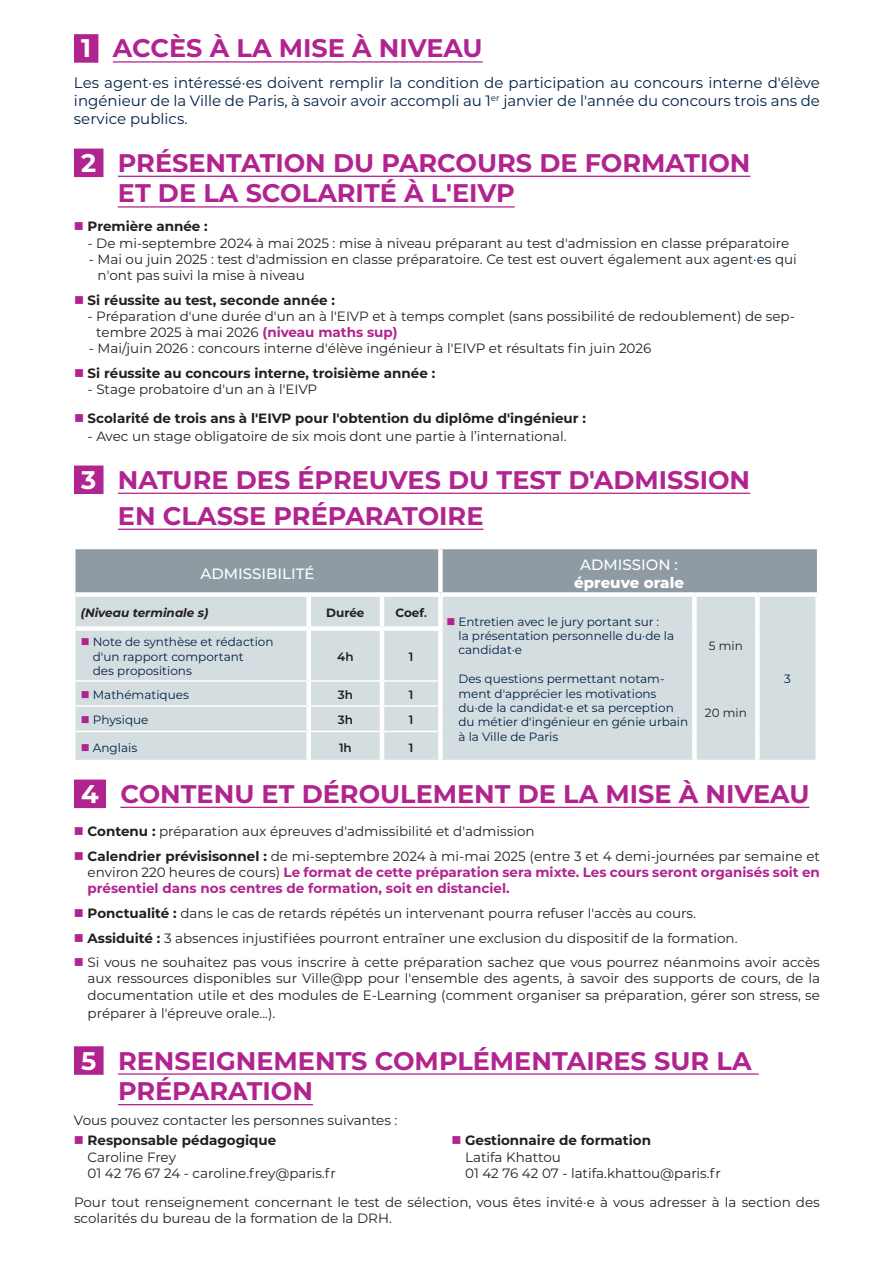
<style>
.page{position:relative;width:893px;height:1263px;background:#fff}
.page>*{position:absolute;margin:0;border:0;box-sizing:border-box;transform-origin:0 0}
.t1{font:700 25.5px/30.6px "Montserrat";color:#b1248f}
.t2{font:15px/18px "Montserrat";color:#002146;text-align:justify}
.t3{font:500 15px "Montserrat";color:#fff}
.t4{font:800 15px "Montserrat";color:#fff}
.t5{font:13.5px/16.2px "Montserrat";color:#231f20}
.t6{font:700 13.5px/16.2px "Montserrat";color:#b1248f;text-align:justify}
.t7{font:700 13.5px "Montserrat";color:#231f20}
.t8{font:12px/14.4px "Montserrat";color:#002146}
.t9{font:italic 700 12px "Montserrat";color:#231f20}
.t10{font:600 12px "Montserrat";color:#231f20}
.t11{font:700 12px "Montserrat";color:#231f20}
.t12{font:12px "Montserrat";color:#231f20}
.s1{color:#fff}
.s2{color:#b1248f}
.s3{color:#002146}
.s4{font-weight:700;color:#b1248f}
.s5{font-weight:600}
.s6{font-weight:700}
.s7{color:#231f20}
.s8{font-weight:400;color:#231f20}
</style>
<div class="page">
<div style="left:74px;top:34px;width:24px;height:29px;background:#b1248f"></div>
<hr style="left:113px;top:61px;width:370px;height:2px;background:#b1248f">
<div style="left:74px;top:149px;width:29px;height:28px;background:#b1248f"></div>
<hr style="left:118px;top:176px;width:632px;height:1px;background:#b1248f">
<hr style="left:118px;top:206px;width:397px;height:2px;background:#b1248f">
<div style="left:74px;top:465px;width:30px;height:29px;background:#b1248f"></div>
<hr style="left:118px;top:493px;width:632px;height:1px;background:#b1248f">
<hr style="left:118px;top:529px;width:365px;height:1px;background:#b1248f">
<div style="left:74px;top:779px;width:32px;height:29px;background:#b1248f"></div>
<hr style="left:120px;top:807px;width:689px;height:1px;background:#b1248f">
<div style="left:74px;top:1046px;width:30px;height:29px;background:#b1248f"></div>
<hr style="left:118px;top:1073px;width:641px;height:2px;background:#b1248f">
<hr style="left:118px;top:1104px;width:195px;height:1px;background:#b1248f">
<div style="left:75px;top:549px;width:742px;height:43px;background:#8e9ba2"></div>
<div style="left:75px;top:597px;width:740px;height:163px;background:#d4dddf"></div>
<div style="left:306px;top:597px;width:5px;height:29px;background:#fff"></div>
<hr style="left:380px;top:597px;width:4px;height:29px;background:#fff">
<hr style="left:74px;top:680px;width:235px;height:2px;background:#fff">
<hr style="left:74px;top:705px;width:235px;height:2px;background:#fff">
<hr style="left:74px;top:731px;width:235px;height:1px;background:#fff">
<div style="left:438px;top:597px;width:5px;height:29px;background:#fff"></div>
<div style="left:692px;top:597px;width:5px;height:31px;background:#fff"></div>
<div style="left:755px;top:597px;width:5px;height:31px;background:#fff"></div>
<div style="left:692px;top:628px;width:5px;height:53px;background:#fff"></div>
<div style="left:755px;top:628px;width:5px;height:53px;background:#fff"></div>
<div style="left:692px;top:681px;width:5px;height:25px;background:#fff"></div>
<div style="left:755px;top:681px;width:5px;height:25px;background:#fff"></div>
<div style="left:692px;top:706px;width:5px;height:25px;background:#fff"></div>
<div style="left:755px;top:706px;width:5px;height:25px;background:#fff"></div>
<div style="left:692px;top:731px;width:5px;height:29px;background:#fff"></div>
<div style="left:755px;top:731px;width:5px;height:29px;background:#fff"></div>
<div style="left:306px;top:631px;width:5px;height:49px;background:#fff"></div>
<hr style="left:380px;top:631px;width:4px;height:49px;background:#fff">
<div style="left:438px;top:631px;width:5px;height:50px;background:#fff"></div>
<div style="left:306px;top:682px;width:5px;height:23px;background:#fff"></div>
<hr style="left:380px;top:682px;width:4px;height:23px;background:#fff">
<div style="left:438px;top:681px;width:5px;height:25px;background:#fff"></div>
<div style="left:306px;top:707px;width:5px;height:24px;background:#fff"></div>
<hr style="left:380px;top:707px;width:4px;height:24px;background:#fff">
<div style="left:438px;top:706px;width:5px;height:25px;background:#fff"></div>
<div style="left:306px;top:732px;width:5px;height:28px;background:#fff"></div>
<hr style="left:380px;top:732px;width:4px;height:28px;background:#fff">
<div style="left:438px;top:731px;width:5px;height:29px;background:#fff"></div>
<hr style="left:382px;top:680px;width:56px;height:2px;background:#fff">
<hr style="left:382px;top:705px;width:56px;height:2px;background:#fff">
<hr style="left:382px;top:731px;width:56px;height:1px;background:#fff">
<div style="left:75px;top:626px;width:234px;height:5px;background:#fff"></div>
<div style="left:309px;top:626px;width:73px;height:5px;background:#fff"></div>
<div style="left:382px;top:626px;width:61px;height:5px;background:#fff"></div>
<div style="left:438px;top:549px;width:5px;height:43px;background:#fff"></div>
<hr style="left:309px;top:680px;width:73px;height:2px;background:#fff">
<hr style="left:309px;top:705px;width:73px;height:2px;background:#fff">
<hr style="left:309px;top:731px;width:73px;height:1px;background:#fff">
<h1 class="t1" style="left:81px;top:32px;width:403px"><span class="s1">1</span> ACCÈS À LA MISE À NIVEAU</h1>
<p class="t2" style="left:74px;top:73px;width:747px">Les agent·es intéressé·es doivent remplir la condition de participation au concours interne d'élève ingénieur de la Ville de Paris, à savoir avoir accompli au 1<sup>er</sup> janvier de l'année du concours trois ans de service publics.</p>
<h1 class="t1" style="left:118px;top:146px;width:634px;text-indent:-37px"><span class="s1">2</span> PRÉSENTATION DU PARCOURS DE FORMATION<br>ET DE LA SCOLARITÉ À L'EIVP</h1>
<p class="t7" style="left:74px;top:217px;width:135px"><span class="s2">■</span> Première année :</p>
<p class="t5" style="left:88px;top:234px;width:703px">- De mi-septembre 2024 à mai 2025 : mise à niveau préparant au test d'admission en classe préparatoire</p>
<p class="t5" style="left:98px;top:250px;width:701px;text-indent:-9px">- Mai ou juin 2025 : test d'admission en classe préparatoire. Ce test est ouvert également aux agent<span class="s3">·e</span>s qui n'ont pas suivi la mise à niveau</p>
<p class="t7" style="left:74px;top:290px;width:263px"><span class="s2">■</span> Si réussite au test, seconde année :</p>
<p class="t5" style="left:96px;top:307px;width:700px;text-indent:-9px">- Préparation d'une durée d'un an à l'EIVP et à temps complet (sans possibilité de redoublement) de sep&shy;tembre 2025 à mai 2026 <span class="s4">(niveau maths sup)</span></p>
<p class="t5" style="left:89px;top:340px;width:564px">- Mai/juin 2026 : concours interne d'élève ingénieur à l'EIVP et résultats fin juin 2026</p>
<p class="t7" style="left:74px;top:363px;width:363px"><span class="s2">■</span> Si réussite au concours interne, troisième année :</p>
<p class="t5" style="left:88px;top:381px;width:231px">- Stage probatoire d'un an à l'EIVP</p>
<p class="t7" style="left:74px;top:409px;width:513px"><span class="s2">■</span> Scolarité de trois ans à l'EIVP pour l'obtention du diplôme d'ingénieur :</p>
<p class="t5" style="left:88px;top:428px;width:480px">- Avec un stage obligatoire de six mois dont une partie à l’international.</p>
<h1 class="t1" style="left:118px;top:460px;width:634px;line-height:36px;text-indent:-37px"><span class="s1">3</span> NATURE DES ÉPREUVES DU TEST D'ADMISSION<br>EN CLASSE PRÉPARATOIRE</h1>
<p class="t3" style="left:201px;top:563px;width:116px">ADMISSIBILITÉ</p>
<p class="t3" style="left:580px;top:554px;width:99px">ADMISSION :</p>
<p class="t4" style="left:574px;top:571px;width:111px">épreuve orale</p>
<p class="t9" style="left:81px;top:604px;width:129px">(Niveau terminale s)</p>
<p class="t11" style="left:326px;top:604px;width:40px">Durée</p>
<p class="t11" style="left:395px;top:604px;width:33px">Coef<span class="s5">.</span></p>
<p class="t8" style="left:458px;top:614px;width:217px;text-indent:-12px"><span class="s2">■</span> Entretien avec le jury portant sur :<br>la présentation personnelle du·de la candidat·e</p>
<p class="t8" style="left:458px;top:671px;width:231px">Des questions permettant notam&shy;ment d'apprécier les motivations du·de la candidat·e et sa perception du métier d'ingénieur en génie urbain à la Ville de Paris</p>
<p class="t8" style="left:93px;top:634px;width:182px;text-indent:-12px"><span class="s2">■</span> Note de synthèse et rédaction d'un rapport comportant<br>des propositions</p>
<p class="t12" style="left:709px;top:637px;width:36px">5 min</p>
<p class="t10" style="left:337px;top:648px;width:18px">4h</p>
<p class="t10" style="left:409px;top:648px;width:6px">1</p>
<p class="t8" style="left:784px;top:671px;width:8px">3</p>
<p class="t8" style="left:81px;top:687px;width:110px"><span class="s2">■</span> Mathématiques</p>
<p class="t10" style="left:338px;top:686px;width:17px">3h</p>
<p class="t10" style="left:409px;top:686px;width:6px">1</p>
<p class="t8" style="left:81px;top:713px;width:69px"><span class="s2">■</span> Physique</p>
<p class="t10" style="left:338px;top:712px;width:17px">3h</p>
<p class="t10" style="left:409px;top:712px;width:6px">1</p>
<p class="t8" style="left:81px;top:740px;width:58px"><span class="s2">■</span> Anglais</p>
<p class="t10" style="left:339px;top:739px;width:14px">1h</p>
<p class="t10" style="left:409px;top:739px;width:6px">1</p>
<h1 class="t1" style="left:81px;top:777px;width:730px"><span class="s1">4</span> CONTENU ET DÉROULEMENT DE LA MISE À NIVEAU</h1>
<p class="t5" style="left:74px;top:823px;width:462px"><span class="s2">■</span> <span class="s6">Contenu :</span> préparation aux épreuves d'admissibilité et d'admission</p>
<p class="t6" style="left:88px;top:847px;width:734px;text-indent:-14px">■ <span class="s7">Calendrier prévisisonnel :</span> <span class="s8">de mi-septembre 2024 à mi-mai 2025 (entre 3 et 4 demi-journées par semaine et environ 220 heures de cours)</span> Le format de cette préparation sera mixte. Les cours seront organisés soit en présentiel dans nos centres de formation, soit en distanciel.</p>
<p class="t5" style="left:74px;top:904px;width:623px"><span class="s2">■</span> <span class="s6">Ponctualité :</span> dans le cas de retards répétés un intervenant pourra refuser l'accès au cours.</p>
<p class="t5" style="left:74px;top:929px;width:665px"><span class="s2">■</span> <span class="s6">Assiduité :</span> 3 absences injustifiées pourront entraîner une exclusion du dispositif de la formation.</p>
<p class="t5" style="left:88px;top:954px;width:734px;text-align:justify;text-indent:-14px"><span class="s2">■</span> Si vous ne souhaitez pas vous inscrire à cette préparation sachez que vous pourrez néanmoins avoir accès aux ressources disponibles sur Ville@pp pour l'ensemble des agents, à savoir des supports de cours, de la documentation utile et des modules de E-Learning (comment organiser sa préparation, gérer son stress, se</p>
<p class="t5" style="left:88px;top:1004px;width:189px">préparer à l'épreuve orale...).</p>
<h1 class="t1" style="left:118px;top:1044px;width:635px;text-indent:-37px"><span class="s1">5</span> RENSEIGNEMENTS COMPLÉMENTAIRES SUR LA<br>PRÉPARATION</h1>
<p class="t5" style="left:74px;top:1111px;width:325px">Vous pouvez contacter les personnes suivantes :</p>
<p class="t5" style="left:88px;top:1132px;width:250px;text-indent:-14px"><span class="s2">■</span> <span class="s6">Responsable pédagogique<br></span>Caroline Frey<br>01 42 76 67 24 - caroline.frey@paris.fr</p>
<p class="t5" style="left:465px;top:1132px;width:257px;text-indent:-14px"><span class="s2">■</span> <span class="s6">Gestionnaire de formation<br></span>Latifa Khattou<br>01 42 76 42 07 - latifa.khattou@paris.fr</p>
<p class="t5" style="left:74px;top:1193px;width:747px">Pour tout renseignement concernant le test de sélection, vous êtes invité·e à vous adresser à la section des scolarités du bureau de la formation de la DRH.</p>
<p class="t12" style="left:705px;top:704px;width:43px">20 min</p>
</div>
